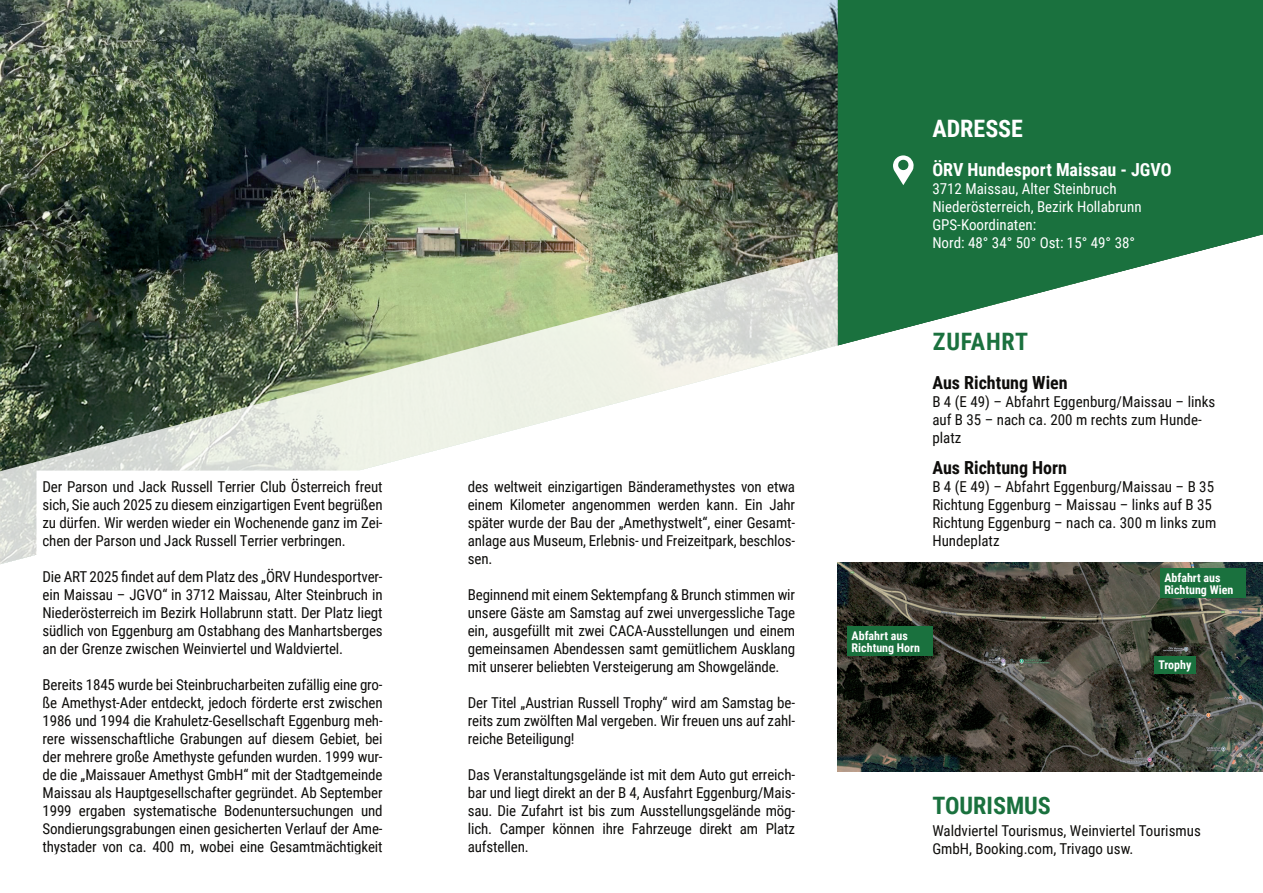
<style>
.page{position:relative;width:1263px;height:893px;background:#fff}
.page>*{position:absolute;margin:0;border:0;box-sizing:border-box;transform-origin:0 0}
.t1{font:700 24px "Roboto Condensed";color:#1a713e}
.t2{font:700 24px "Roboto Condensed";color:#fff}
.t3{font:700 24px "Roboto Condensed";letter-spacing:.035em;color:#1a713e}
.t4{font:700 18px "Roboto Condensed";color:#0e0d0b}
.t5{font:700 18px "Roboto Condensed";color:#fff}
.t6{font:15px/18px "Roboto Condensed";letter-spacing:-.01em;color:#0e0d0b;text-align:justify}
.t7{font:15px/18px "Roboto Condensed";color:#fff}
.t8{font:700 12px/12px "Roboto Condensed";color:#fff}
</style>
<div class="page">
<img style="left:0;top:0;width:840px;height:346px">
<svg style="left:838px;top:0;width:425px;height:345px;fill:#1a713e"></svg>
<svg style="left:893px;top:155px;width:21px;height:30px"></svg>
<svg style="left:0;top:253px;width:838px;height:312px"></svg>
<svg style="left:34px;top:468px;width:358px;height:97px"></svg>
<div style="left:468px;top:477px;width:327px;height:393px;background:#fff"></div>
<img style="left:838px;top:562px;width:425px;height:209px">
<div style="left:1160px;top:568px;width:85px;height:30px;background:#1a713e"></div>
<div style="left:1154px;top:656px;width:42px;height:17px;background:#1a713e"></div>
<div style="left:847px;top:626px;width:85px;height:30px;background:#1a713e"></div>
<p class="t6" style="left:43px;top:477px;width:342px">Der Parson und Jack Russell Terrier Club Österreich freut sich, Sie auch 2025 zu diesem einzigartigen Event begrüßen zu dürfen. Wir werden wieder ein Wochenende ganz im Zei&shy;chen der Parson und Jack Russell Terrier verbringen.</p>
<p class="t6" style="left:43px;top:567px;width:342px">Die ART 2025 findet auf dem Platz des „ÖRV Hundesportver&shy;ein Maissau – JGVO“ in 3712 Maissau, Alter Steinbruch in Niederösterreich im Bezirk Hollabrunn statt. Der Platz liegt südlich von Eggenburg am Ostabhang des Manhartsberges an der Grenze zwischen Weinviertel und Waldviertel.</p>
<p class="t6" style="left:43px;top:675px;width:342px">Bereits 1845 wurde bei Steinbrucharbeiten zufällig eine gro&shy;ße Amethyst-Ader entdeckt, jedoch förderte erst zwischen 1986 und 1994 die Krahuletz-Gesellschaft Eggenburg meh&shy;rere wissenschaftliche Grabungen auf diesem Gebiet, bei der mehrere große Amethyste gefunden wurden. 1999 wur&shy;de die „Maissauer Amethyst GmbH“ mit der Stadtgemeinde Maissau als Hauptgesellschafter gegründet. Ab September 1999 ergaben systematische Bodenuntersuchungen und Sondierungsgrabungen einen gesicherten Verlauf der Ame&shy;thystader von ca. 400 m, wobei eine Gesamtmächtigkeit</p>
<p class="t6" style="left:468px;top:477px;width:329px">des weltweit einzigartigen Bänderamethystes von etwa einem Kilometer angenommen werden kann. Ein Jahr später wurde der Bau der „Amethystwelt“, einer Gesamt&shy;anlage aus Museum, Erlebnis- und Freizeitpark, beschlos&shy;sen.</p>
<p class="t6" style="left:468px;top:585px;width:329px">Beginnend mit einem Sektempfang &amp; Brunch stimmen wir unsere Gäste am Samstag auf zwei unvergessliche Tage ein, ausgefüllt mit zwei CACA-Ausstellungen und einem gemeinsamen Abendessen samt gemütlichem Ausklang mit unserer beliebten Versteigerung am Showgelände.</p>
<p class="t6" style="left:468px;top:693px;width:329px">Der Titel „Austrian Russell Trophy“ wird am Samstag be&shy;reits zum zwölften Mal vergeben. Wir freuen uns auf zahl&shy;reiche Beteiligung!</p>
<p class="t6" style="left:468px;top:765px;width:329px">Das Veranstaltungsgelände ist mit dem Auto gut erreich&shy;bar und liegt direkt an der B 4, Ausfahrt Eggenburg/Mais&shy;sau. Die Zufahrt ist bis zum Ausstellungsgelände mög&shy;lich. Camper können ihre Fahrzeuge direkt am Platz aufstellen.</p>
<h1 class="t2" style="left:932px;top:111px;width:92px">ADRESSE</h1>
<p class="t5" style="left:932px;top:157px;width:241px">ÖRV Hundesport Maissau - JGVO</p>
<p class="t7" style="left:932px;top:179px;width:211px">3712 Maissau, Alter Steinbruch<br>Niederösterreich, Bezirk Hollabrunn<br>GPS-Koordinaten:<br>Nord: 48° 34° 50° Ost: 15° 49° 38°</p>
<h1 class="t3" style="left:933px;top:324px;width:97px">ZUFAHRT</h1>
<p class="t4" style="left:932px;top:370px;width:137px">Aus Richtung Wien</p>
<p class="t6" style="left:932px;top:392px;width:285px;text-align:left">B 4 (E 49) – Abfahrt Eggenburg/Maissau – links auf B 35 – nach ca. 200 m rechts zum Hunde&shy;platz</p>
<p class="t4" style="left:932px;top:455px;width:136px">Aus Richtung Horn</p>
<p class="t6" style="left:932px;top:477px;width:286px;text-align:left">B 4 (E 49) – Abfahrt Eggenburg/Maissau – B 35<br>Richtung Eggenburg – Maissau – links auf B 35<br>Richtung Eggenburg – nach ca. 300 m links zum Hundeplatz</p>
<p class="t8" style="left:1164px;top:571px;width:71px">Abfahrt aus<br>Richtung Wien</p>
<p class="t8" style="left:851px;top:629px;width:70px">Abfahrt aus<br>Richtung Horn</p>
<p class="t8" style="left:1158px;top:658px;width:35px">Trophy</p>
<h1 class="t1" style="left:932px;top:789px;width:120px">TOURISMUS</h1>
<p class="t6" style="left:932px;top:821px;width:270px">Waldviertel Tourismus, Weinviertel Tourismus<br>GmbH, Booking.com, Trivago usw.</p>
</div>
